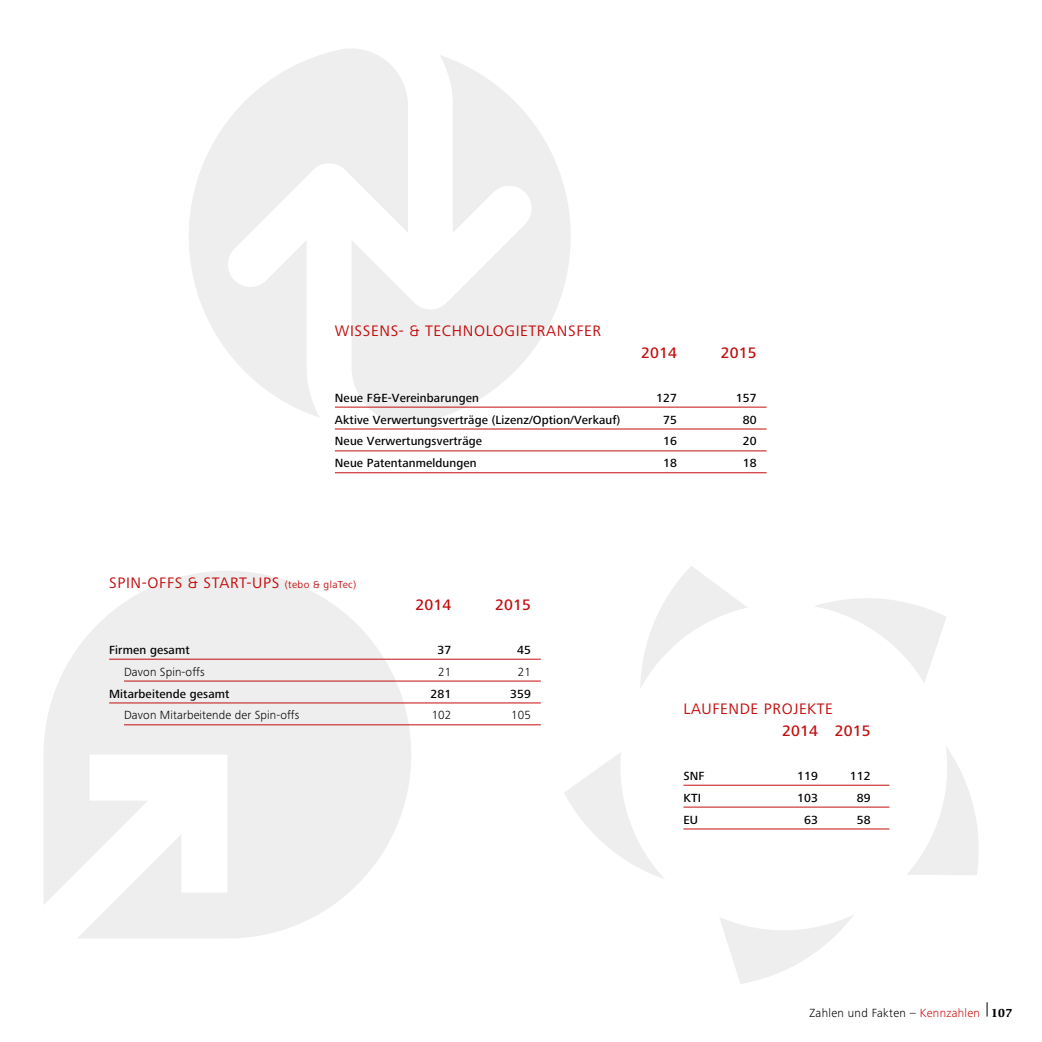
<style>
.page{position:relative;width:1042px;height:1042px;background:#fff}
.page>*{position:absolute;margin:0;border:0;box-sizing:border-box;transform-origin:0 0}
.t1{font:15.75px "Frutiger Next Pro";letter-spacing:.04em;color:#c40d0e}
.t2{font:500 15.75px "Frutiger Next Pro";letter-spacing:.01em;color:#c40d0e}
.t3{font:500 12.25px "Frutiger Next Pro";letter-spacing:.01em;color:#000}
.t4{font:300 12.25px "Frutiger Next Pro";letter-spacing:.01em;color:#000}
.s1{font-size:10.5px}
.s2{color:#c40d0e}
.s3{font-family:"Slimbach Std";font-weight:900}
</style>
<div class="page">
<svg style="left:44px;top:571px;width:367px;height:367px;fill:#eee"></svg>
<svg style="left:189px;top:49px;width:400px;height:375px;fill:#eee"></svg>
<svg style="left:564px;top:752px;width:100px;height:127px"></svg>
<svg style="left:720px;top:915px;width:133px;height:69px"></svg>
<svg style="left:528px;top:473px;width:228px;height:215px"></svg>
<svg style="left:815px;top:598px;width:131px;height:85px"></svg>
<svg style="left:907px;top:747px;width:72px;height:128px"></svg>
<hr style="left:335px;top:407px;width:431px;height:1px;background:#c40d0e">
<hr style="left:335px;top:428px;width:431px;height:1px;background:#c40d0e">
<hr style="left:335px;top:450px;width:431px;height:1px;background:#c40d0e">
<hr style="left:335px;top:472px;width:431px;height:1px;background:#c40d0e">
<hr style="left:109px;top:659px;width:432px;height:1px;background:#c40d0e">
<hr style="left:124px;top:680px;width:417px;height:1px;background:#c40d0e">
<hr style="left:109px;top:702px;width:432px;height:1px;background:#c40d0e">
<hr style="left:124px;top:724px;width:417px;height:1px;background:#c40d0e">
<hr style="left:683px;top:785px;width:206px;height:1px;background:#c40d0e">
<hr style="left:683px;top:806px;width:206px;height:1px;background:#c40d0e">
<hr style="left:683px;top:828px;width:206px;height:1px;background:#c40d0e">
<svg style="left:987px;top:1002px;width:1px;height:14px"></svg>
<p class="t1" style="left:335px;top:322px;width:268px">WISSENS- &amp; TECHNOLOGIETRANSFER</p>
<p class="t2" style="left:641px;top:344px;width:37px">2014</p>
<p class="t2" style="left:721px;top:344px;width:37px">2015</p>
<p class="t3" style="left:335px;top:391px;width:146px">Neue F&amp;E-Vereinbarungen</p>
<p class="t3" style="left:656px;top:391px;width:22px">127</p>
<p class="t3" style="left:736px;top:391px;width:22px">157</p>
<p class="t3" style="left:335px;top:412px;width:287px">Aktive Verwertungsverträge (Lizenz/Option/Verkauf)</p>
<p class="t3" style="left:663px;top:412px;width:15px">75</p>
<p class="t3" style="left:743px;top:412px;width:15px">80</p>
<p class="t3" style="left:335px;top:434px;width:149px">Neue Verwertungsverträge</p>
<p class="t3" style="left:663px;top:434px;width:15px">16</p>
<p class="t3" style="left:743px;top:434px;width:15px">20</p>
<p class="t3" style="left:335px;top:456px;width:143px">Neue Patentanmeldungen</p>
<p class="t3" style="left:663px;top:456px;width:15px">18</p>
<p class="t3" style="left:743px;top:456px;width:15px">18</p>
<p class="t1" style="left:109px;top:574px;width:248px">SPIN-OFFS &amp; START-UPS <span class="s1">(tebo &amp; glaTec)</span></p>
<p class="t2" style="left:415px;top:596px;width:37px">2014</p>
<p class="t2" style="left:495px;top:596px;width:37px">2015</p>
<p class="t3" style="left:109px;top:643px;width:82px">Firmen gesamt</p>
<p class="t3" style="left:437px;top:643px;width:15px">37</p>
<p class="t3" style="left:517px;top:643px;width:15px">45</p>
<p class="t4" style="left:124px;top:664px;width:82px">Davon Spin-offs</p>
<p class="t4" style="left:438px;top:664px;width:15px">21</p>
<p class="t4" style="left:518px;top:664px;width:15px">21</p>
<p class="t3" style="left:109px;top:686px;width:122px">Mitarbeitende gesamt</p>
<p class="t3" style="left:430px;top:686px;width:22px">281</p>
<p class="t3" style="left:510px;top:686px;width:22px">359</p>
<p class="t4" style="left:124px;top:708px;width:177px">Davon Mitarbeitende der Spin-offs</p>
<p class="t4" style="left:432px;top:708px;width:21px">102</p>
<p class="t4" style="left:511px;top:708px;width:21px">105</p>
<p class="t1" style="left:683px;top:700px;width:151px">LAUFENDE PROJEKTE</p>
<p class="t2" style="left:782px;top:722px;width:90px">2014 2015</p>
<p class="t3" style="left:683px;top:769px;width:23px">SNF</p>
<p class="t3" style="left:797px;top:769px;width:22px">119</p>
<p class="t3" style="left:850px;top:769px;width:22px">112</p>
<p class="t3" style="left:683px;top:790px;width:19px">KTI</p>
<p class="t3" style="left:797px;top:790px;width:22px">103</p>
<p class="t3" style="left:857px;top:790px;width:15px">89</p>
<p class="t3" style="left:683px;top:812px;width:16px">EU</p>
<p class="t3" style="left:804px;top:812px;width:15px">63</p>
<p class="t3" style="left:857px;top:812px;width:15px">58</p>
<p class="t4" style="left:809px;top:1005px;width:204px">Zahlen und Fakten – <span class="s2">Kennzahlen</span> <span class="s3">107</span></p>
</div>
